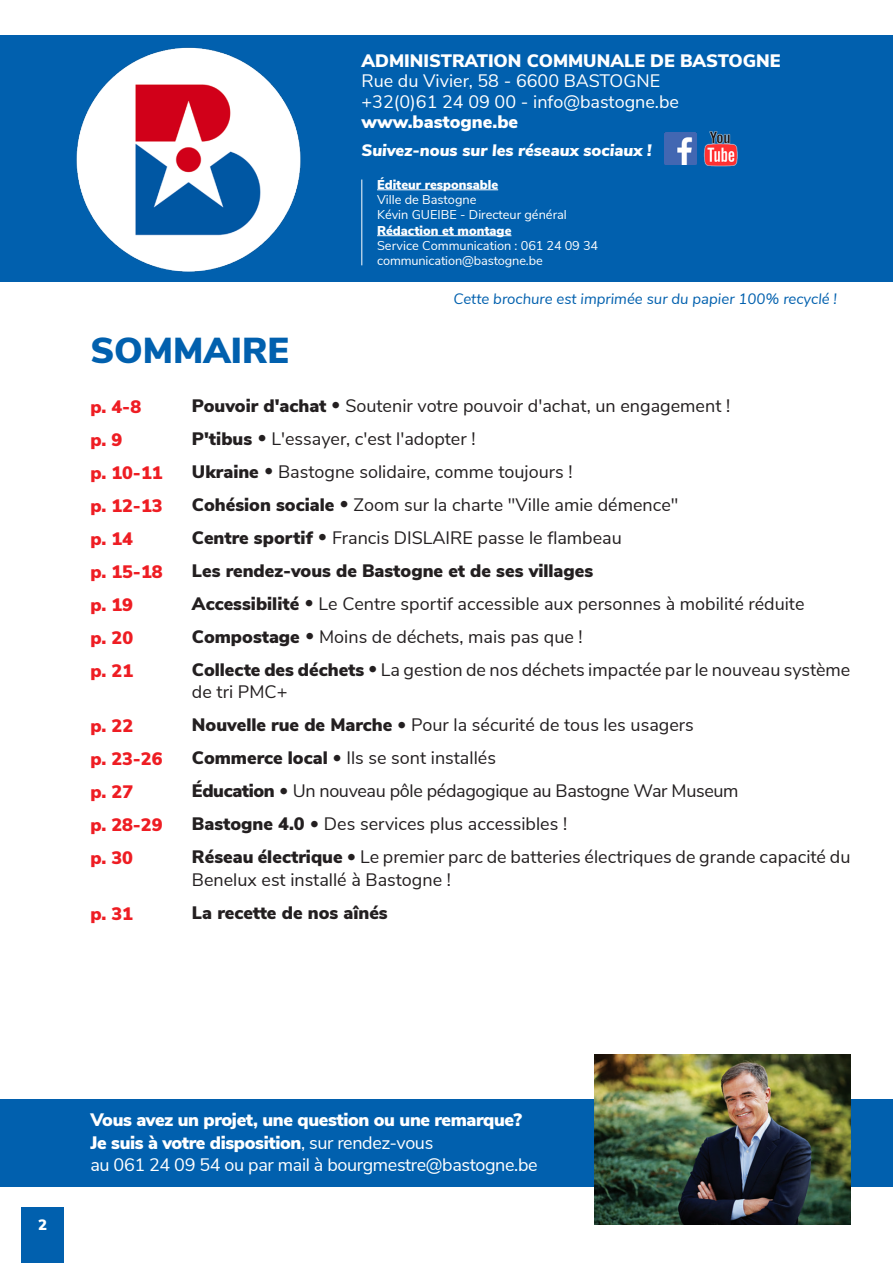
<style>
.page{position:relative;width:893px;height:1263px;background:#fff}
.page>*{position:absolute;margin:0;border:0;box-sizing:border-box;transform-origin:0 0}
.t1{font:900 36px "Nunito Sans";color:#0160ae}
.t2{font:18px/22.5px "Nunito Sans";color:#231f20}
.t3{font:18px "Nunito Sans";letter-spacing:-.005em;color:#fff}
.t4{font:900 18px "Nunito Sans";letter-spacing:-.02em;color:#fff}
.t5{font:900 18px "Nunito Sans";color:#ee1d23}
.t6{font:900 18px "Nunito Sans";color:#231f20}
.t7{font:18px "Nunito Sans";letter-spacing:-.02em;color:#231f20}
.t8{font:900 18px "Nunito Sans";color:#fff}
.t9{font:italic 900 16.5px "Nunito Sans";color:#fff}
.t10{font:italic 15px "Nunito Sans";color:#0160ae}
.t11{font:900 15px "Nunito Sans";color:#fff}
.t12{font:12.75px/15.3px "Nunito Sans";color:#fff}
.t13{font:900 12.75px/15.3px "Nunito Sans";color:#fff}
.s1{font-weight:400}
.s2{font-weight:900}
</style>
<div class="page">
<div style="left:0;top:35px;width:893px;height:247px;background:#0160ae"></div>
<hr style="left:377px;top:189px;width:121px;height:1px;background:#fff">
<hr style="left:377px;top:235px;width:134px;height:1px;background:#fff">
<hr style="left:361px;top:180px;width:1px;height:85px;background:#fff">
<img style="left:76px;top:47px;width:225px;height:225px">
<div style="left:21px;top:1208px;width:43px;height:55px;background:#0160ae"></div>
<div style="left:0;top:1099px;width:893px;height:87px;background:#0160ae"></div>
<img style="left:595px;top:1054px;width:255px;height:171px">
<img style="left:664px;top:132px;width:33px;height:33px">
<img style="left:703px;top:131px;width:35px;height:36px">
<p class="t8" style="left:361px;top:48px;width:421px">ADMINISTRATION COMMUNALE DE BASTOGNE</p>
<p class="t3" style="left:361px;top:68px;width:300px">Rue du Vivier, 58 - 6600 BASTOGNE</p>
<p class="t3" style="left:361px;top:88px;width:319px">+32(0)61 24 09 00 - info@bastogne.be</p>
<p class="t8" style="left:361px;top:108px;width:158px">www.bastogne.be</p>
<p class="t9" style="left:361px;top:138px;width:292px">Suivez-nous sur les réseaux sociaux !</p>
<p class="t13" style="left:377px;top:176px;width:123px">Éditeur responsable<br><span class="s1">Ville de Bastogne</span></p>
<p class="t12" style="left:377px;top:207px;width:191px">Kévin GUEIBE - Directeur général</p>
<p class="t12" style="left:377px;top:222px;width:223px"><span class="s2">Rédaction et montage<br></span>Service Communication : 061 24 09 34 communication@bastogne.be</p>
<p class="t1" style="left:90px;top:324px;width:200px">SOMMAIRE</p>
<p class="t10" style="left:453px;top:288px;width:385px">Cette brochure est imprimée sur du papier 100% recyclé !</p>
<p class="t5" style="left:90px;top:393px;width:52px">p. 4-8</p>
<p class="t5" style="left:90px;top:426px;width:33px">p. 9</p>
<p class="t5" style="left:90px;top:459px;width:74px">p. 10-11</p>
<p class="t5" style="left:90px;top:492px;width:74px">p. 12-13</p>
<p class="t5" style="left:90px;top:525px;width:44px">p. 14</p>
<p class="t5" style="left:90px;top:558px;width:74px">p. 15-18</p>
<p class="t5" style="left:90px;top:591px;width:44px">p. 19</p>
<p class="t5" style="left:90px;top:624px;width:44px">p. 20</p>
<p class="t5" style="left:90px;top:657px;width:44px">p. 21</p>
<p class="t5" style="left:90px;top:713px;width:44px">p. 22</p>
<p class="t5" style="left:90px;top:746px;width:74px">p. 23-26</p>
<p class="t5" style="left:90px;top:779px;width:44px">p. 27</p>
<p class="t5" style="left:90px;top:812px;width:74px">p. 28-29</p>
<p class="t5" style="left:90px;top:845px;width:44px">p. 30</p>
<p class="t5" style="left:90px;top:900px;width:44px">p. 31</p>
<p class="t2" style="left:192px;top:393px;width:540px"><span class="s2">Pouvoir d'achat</span> • Soutenir votre pouvoir d'achat, un engagement !</p>
<p class="t2" style="left:192px;top:426px;width:285px"><span class="s2">P'tibus</span> • L'essayer, c'est l'adopter !</p>
<p class="t2" style="left:192px;top:459px;width:382px"><span class="s2">Ukraine</span> • Bastogne solidaire, comme toujours !</p>
<p class="t2" style="left:192px;top:492px;width:488px"><span class="s2">Cohésion sociale</span> • Zoom sur la charte "Ville amie démence"</p>
<p class="t2" style="left:192px;top:525px;width:431px"><span class="s2">Centre sportif</span> • Francis DISLAIRE passe le flambeau</p>
<p class="t6" style="left:192px;top:557px;width:403px">Les rendez-vous de Bastogne et de ses villages</p>
<p class="t2" style="left:192px;top:591px;width:614px"><span class="s2">Accessibilité</span> • Le Centre sportif accessible aux personnes à mobilité réduite</p>
<p class="t2" style="left:192px;top:624px;width:392px"><span class="s2">Compostage</span> • Moins de déchets, mais pas que !</p>
<p class="t2" style="left:192px;top:657px;width:660px"><span class="s2">Collecte des déchets</span> • La gestion de nos déchets impactée par le nouveau système de tri PMC+</p>
<p class="t2" style="left:192px;top:712px;width:503px"><span class="s2">Nouvelle rue de Marche</span> • Pour la sécurité de tous les usagers</p>
<p class="t2" style="left:192px;top:745px;width:305px"><span class="s2">Commerce local</span> • Ils se sont installés</p>
<p class="t7" style="left:192px;top:778px;width:548px"><span class="s2">Éducation</span> • Un nouveau pôle pédagogique au Bastogne War Museum</p>
<p class="t2" style="left:192px;top:811px;width:377px"><span class="s2">Bastogne 4.0</span> • Des services plus accessibles !</p>
<p class="t2" style="left:192px;top:844px;width:660px"><span class="s2">Réseau électrique</span> • Le premier parc de batteries électriques de grande capacité du<br>Benelux est installé à Bastogne !</p>
<p class="t6" style="left:192px;top:899px;width:197px">La recette de nos aînés</p>
<p class="t11" style="left:38px;top:1214px;width:11px">2</p>
<p class="t4" style="left:90px;top:1107px;width:433px">Vous avez un projet, une question ou une remarque?</p>
<p class="t4" style="left:90px;top:1129px;width:344px">Je suis à votre disposition<span class="s1">, sur rendez-vous</span></p>
<p class="t3" style="left:90px;top:1152px;width:449px">au 061 24 09 54 ou par mail à bourgmestre@bastogne.be</p>
</div>
